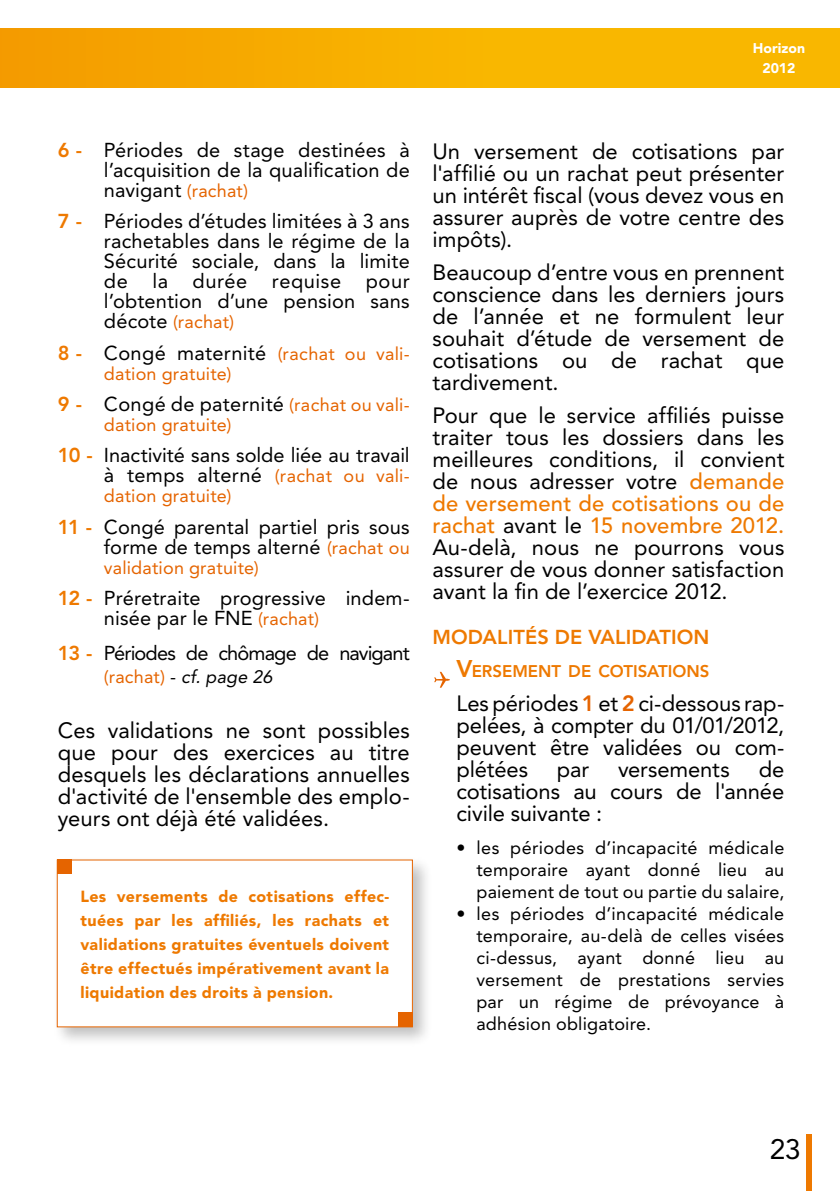
<style>
.page{position:relative;width:840px;height:1191px;background:#fff}
.page>*{position:absolute;margin:0;border:0;box-sizing:border-box;transform-origin:0 0}
.t1{font:28px "Avenir";color:#000}
.t2{font:22px/22px "Avenir";color:#000;text-align:justify}
.t3{font:20px/20px "Avenir";letter-spacing:.005em;color:#000;text-align:justify}
.t4{font:20px "Avenir";letter-spacing:-.045em;color:#000}
.t5{font:800 20px "Avenir";letter-spacing:.005em;color:#ee7900}
.t6{font:18px/22px "Avenir";letter-spacing:.01em;color:#000;text-align:justify}
.t7{font:18px/20px "Avenir";letter-spacing:.01em;color:#e56400}
.t8{font:italic 18px "Avenir";letter-spacing:.01em;color:#000}
.t9{font:800 16.8px "Avenir";color:#ee7900}
.t10{font:900 16px/24px "Avenir";letter-spacing:.025em;color:#ee7900;text-align:justify}
.t11{font:900 14px/20px "Avenir";color:#fff;text-align:center}
.s1{font-weight:800;color:#ee7900}
.s2{font-size:18px;color:#e56400}
.s3{font-size:20px;color:#000}
.s4{font-style:normal;color:#e56400}
.s5{font-style:normal}
.s6{font-weight:500;color:#ee7900}
.s7{font-size:24px}
.s8{font-weight:800;color:#e56400}
</style>
<div class="page">
<div style="left:52px;top:855px;width:380px;height:192px;background:#000;opacity:.25"></div>
<div style="left:57px;top:860px;width:355px;height:166px;background:#fff"></div>
<div style="left:57px;top:859px;width:15px;height:15px;background:#e56400"></div>
<div style="left:398px;top:1012px;width:14px;height:14px;background:#e56400"></div>
<div style="left:805px;top:1134px;width:6px;height:57px;background:#ee7900"></div>
<div style="left:0;top:28px;width:839px;height:60px;background:linear-gradient(to right,#f5a000,#fabe00)"></div>
<svg style="left:434px;top:672px;width:16px;height:15px"></svg>
<p class="t11" style="left:752px;top:38px;width:54px">Horizon<br>2012</p>
<p class="t3" style="left:104px;top:140px;width:307px;text-indent:-46px"><span class="s1">6 -</span> Périodes de stage destinées à l’acquisition de la qualification de navigant <span class="s2">(rachat)</span></p>
<p class="t3" style="left:104px;top:211px;width:307px;text-indent:-46px"><span class="s1">7 -</span> Périodes d’études limitées à 3 ans rachetables dans le régime de la Sécurité sociale, dans la limite de la durée requise pour l’obtention d’une pension sans</p>
<p class="t7" style="left:104px;top:312px;width:132px"><span class="s3">décote</span> (rachat)</p>
<p class="t3" style="left:58px;top:343px;width:353px"><span class="s1">8 -</span> Congé maternité <span class="s2">(rachat ou vali-</span></p>
<p class="t7" style="left:104px;top:363px;width:129px">dation gratuite)</p>
<p class="t3" style="left:58px;top:394px;width:353px"><span class="s1">9 -</span> Congé de paternité <span class="s2">(rachat ou vali-</span></p>
<p class="t7" style="left:104px;top:415px;width:129px">dation gratuite)</p>
<p class="t3" style="left:58px;top:445px;width:353px"><span class="s1">10 -</span> Inactivité sans solde liée au travail</p>
<p class="t7" style="left:104px;top:466px;width:307px"><span class="s3">à temps alterné</span> (rachat ou vali&shy;dation gratuite)</p>
<p class="t3" style="left:58px;top:517px;width:353px;text-align:right"><span class="s1">11 -</span> Congé parental partiel pris sous forme de temps alterné <span class="s2">(rachat ou</span></p>
<p class="t7" style="left:104px;top:557px;width:156px">validation gratuite)</p>
<p class="t3" style="left:104px;top:588px;width:307px;text-indent:-46px"><span class="s1">12 -</span> Préretraite progressive indem&shy;nisée par le FNE <span class="s2">(rachat)</span></p>
<p class="t4" style="left:58px;top:641px;width:353px"><span class="s1">13 -</span> Périodes de chômage de navigant</p>
<p class="t8" style="left:104px;top:666px;width:170px"><span class="s4">(rachat)</span> <span class="s5">-</span> cf. page 26</p>
<p class="t2" style="left:58px;top:719px;width:353px">Ces validations ne sont possibles que pour des exercices au titre desquels les déclarations annuelles d'activité de l'ensemble des emplo&shy;yeurs ont déjà été validées.</p>
<p class="t10" style="left:80px;top:883px;width:310px">Les versements de cotisations effec&shy;tuées par les affiliés, les rachats et validations gratuites éventuels doivent être effectués impérativement avant la liquidation des droits à pension.</p>
<p class="t2" style="left:432px;top:140px;width:353px">Un versement de cotisations par l'affilié ou un rachat peut présenter un intérêt fiscal (vous devez vous en assurer auprès de votre centre des impôts).</p>
<p class="t2" style="left:432px;top:261px;width:353px">Beaucoup d’entre vous en prennent conscience dans les derniers jours de l’année et ne formulent leur souhait d’étude de versement de cotisations ou de rachat que tardivement.</p>
<p class="t2" style="left:432px;top:405px;width:353px">Pour que le service affiliés puisse traiter tous les dossiers dans les meilleures conditions, il convient de nous adresser votre <span class="s6">demande de versement de cotisations ou de rachat</span> avant le <span class="s6">15 novembre 2012.<br></span>Au-delà, nous ne pourrons vous assurer de vous donner satisfaction avant la fin de l’exercice 2012.</p>
<p class="t5" style="left:432px;top:625px;width:278px">MODALITÉS DE VALIDATION</p>
<p class="t9" style="left:456px;top:661px;width:254px"><span class="s7">V</span>ERSEMENT DE COTISATIONS</p>
<p class="t2" style="left:456px;top:692px;width:329px">Les périodes <span class="s8">1</span> et <span class="s8">2</span> ci-dessous rap&shy;pelées, à compter du 01/01/2012, peuvent être validées ou com&shy;plétées</p>
<p class="t2" style="left:456px;top:758px;width:329px;text-indent:302px">de cotisations au cours de l'année civile suivante :</p>
<p class="t6" style="left:476px;top:837px;width:309px;text-indent:-20px">• les périodes d’incapacité médicale temporaire ayant donné lieu au paiement de tout ou partie du salaire,</p>
<p class="t6" style="left:476px;top:903px;width:309px;text-indent:-20px">• les périodes d’incapacité médicale temporaire, au-delà de celles visées ci-dessus, ayant donné lieu au versement de prestations servies par un régime de prévoyance à adhésion obligatoire.</p>
<p class="t2" style="left:556px;top:758px;width:34px">par</p>
<p class="t2" style="left:617px;top:758px;width:113px">versements</p>
<p class="t1" style="left:769px;top:1133px;width:32px">23</p>
</div>
